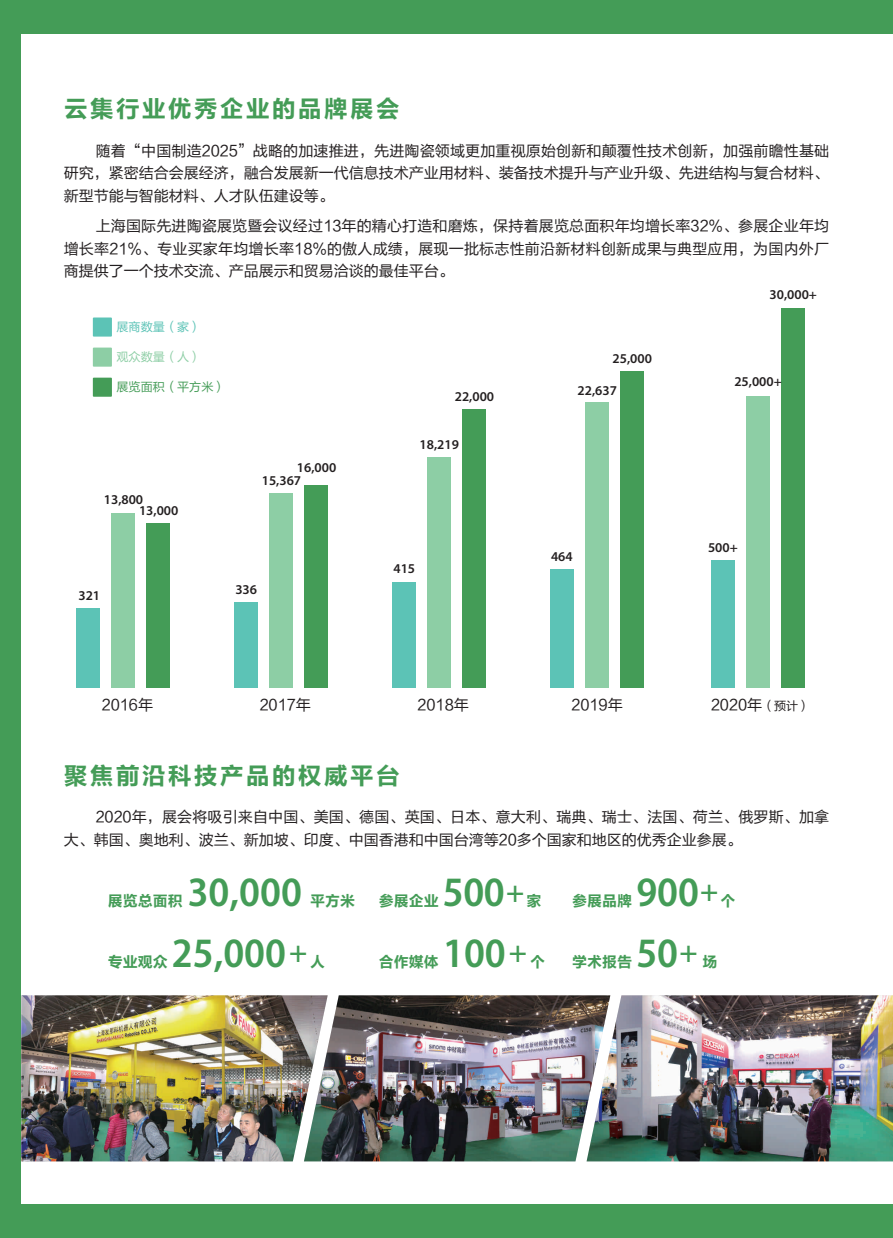
<style>
.page{position:relative;width:893px;height:1238px;background:#fff}
.page>*{position:absolute;margin:0;border:0;box-sizing:border-box;transform-origin:0 0}
.t1{font:600 semi-condensed 42px "Myriad Pro";color:#449c57}
.t2{font:600 semi-condensed 30.6px "Myriad Pro";color:#449c57}
.t3{font:24px "FZLTCHJW GB1 0";letter-spacing:.085em;color:#449c57}
.t4{font:15px/22.4px "FZLTHJW GB1 0";color:#231f20;text-align:justify}
.t5{font:15px "FZLTCHJW GB1 0";color:#449c57}
.t6{font:600 13.5px/10.4px "Myriad Pro";color:#231f20}
.t7{font:12.15px "FZLTHJW GB1 0";color:#449c57}
.t8{font:12.15px "FZLTHJW GB1 0";color:#5cc3b6}
.t9{font:12.15px "FZLTHJW GB1 0";color:#8dcea5}
.s1{font-size:12px}
.s2{font-size:30.6px}
.s3{font-family:"FZLTCHJW GB1 0";font-weight:400;font-stretch:normal;font-size:15px}
</style>
<div class="page">
<div style="left:0;top:0;width:893px;height:1237px;background:#449c57"></div>
<div style="left:21px;top:34px;width:872px;height:1169px;background:#fff"></div>
<div style="left:77px;top:608px;width:23px;height:79px;background:#5cc3b6"></div>
<div style="left:112px;top:513px;width:23px;height:174px;background:#8dcea5"></div>
<div style="left:147px;top:523px;width:23px;height:164px;background:#449c57"></div>
<div style="left:234px;top:602px;width:24px;height:85px;background:#5cc3b6"></div>
<div style="left:270px;top:493px;width:23px;height:194px;background:#8dcea5"></div>
<div style="left:305px;top:485px;width:23px;height:202px;background:#449c57"></div>
<div style="left:392px;top:582px;width:23px;height:105px;background:#5cc3b6"></div>
<div style="left:427px;top:457px;width:24px;height:230px;background:#8dcea5"></div>
<div style="left:463px;top:409px;width:23px;height:278px;background:#449c57"></div>
<div style="left:93px;top:317px;width:19px;height:19px;background:#5cc3b6"></div>
<div style="left:93px;top:347px;width:19px;height:19px;background:#8dcea5"></div>
<div style="left:93px;top:377px;width:19px;height:20px;background:#449c57"></div>
<div style="left:550px;top:569px;width:23px;height:118px;background:#5cc3b6"></div>
<div style="left:620px;top:371px;width:24px;height:316px;background:#449c57"></div>
<div style="left:585px;top:402px;width:23px;height:285px;background:#8dcea5"></div>
<div style="left:781px;top:308px;width:24px;height:379px;background:#449c57"></div>
<div style="left:746px;top:396px;width:23px;height:291px;background:#8dcea5"></div>
<div style="left:711px;top:560px;width:23px;height:127px;background:#5cc3b6"></div>
<img style="left:21px;top:995px;width:283px;height:166px">
<img style="left:304px;top:995px;width:283px;height:166px">
<img style="left:587px;top:995px;width:306px;height:166px">
<h3 class="t3" style="left:64px;top:96px;width:337px">云集行业优秀企业的品牌展会</h3>
<p class="t4" style="left:64px;top:140px;width:767px;text-indent:32px">随着“中国制造2025”战略的加速推进，先进陶瓷领域更加重视原始创新和颠覆性技术创新，加强前瞻性基础研究，紧密结合会展经济，融合发展新一代信息技术产业用材料、装备技术提升与产业升级、先进结构与复合材料、新型节能与智能材料、人才队伍建设等。</p>
<p class="t4" style="left:64px;top:215px;width:767px;text-indent:32px">上海国际先进陶瓷展览暨会议经过13年的精心打造和磨炼，保持着展览总面积年均增长率32%、参展企业年均增长率21%、专业买家年均增长率18%的傲人成绩，展现一批标志性前沿新材料创新成果与典型应用，为国内外厂商提供了一个技术交流、产品展示和贸易洽谈的最佳平台。</p>
<p class="t8" style="left:117px;top:320px;width:86px">展商数量（家）</p>
<p class="t9" style="left:117px;top:350px;width:86px">观众数量（人）</p>
<p class="t7" style="left:117px;top:380px;width:111px">展览面积（平方米）</p>
<p class="t6" style="left:139px;top:496px;width:41px;text-indent:-35px">13,800<br>13,000</p>
<p class="t6" style="left:78px;top:591px;width:23px">321</p>
<p class="t6" style="left:297px;top:464px;width:41px">16,000</p>
<p class="t6" style="left:262px;top:476px;width:41px">15,367</p>
<p class="t6" style="left:235px;top:585px;width:23px">336</p>
<p class="t4" style="left:102px;top:694px;width:53px">2016年</p>
<p class="t4" style="left:260px;top:694px;width:53px">2017年</p>
<p class="t6" style="left:455px;top:392px;width:41px">22,000</p>
<p class="t6" style="left:420px;top:440px;width:41px">18,219</p>
<p class="t6" style="left:393px;top:564px;width:23px">415</p>
<p class="t4" style="left:417px;top:694px;width:53px">2018年</p>
<p class="t6" style="left:613px;top:354px;width:41px">25,000</p>
<p class="t6" style="left:578px;top:386px;width:41px">22,637</p>
<p class="t6" style="left:769px;top:291px;width:49px">30,000+</p>
<p class="t6" style="left:734px;top:377px;width:49px">25,000+</p>
<p class="t6" style="left:551px;top:552px;width:23px">464</p>
<p class="t4" style="left:571px;top:694px;width:53px">2019年</p>
<p class="t6" style="left:708px;top:543px;width:31px">500+</p>
<p class="t4" style="left:711px;top:694px;width:101px">2020年<span class="s1">（预计）</span></p>
<h3 class="t3" style="left:64px;top:762px;width:337px">聚焦前沿科技产品的权威平台</h3>
<p class="t4" style="left:64px;top:806px;width:767px;text-indent:32px">2020年，展会将吸引来自中国、美国、德国、英国、日本、意大利、瑞典、瑞士、法国、荷兰、俄罗斯、加拿大、韩国、奥地利、波兰、新加坡、印度、中国香港和中国台湾等20多个国家和地区的优秀企业参展。</p>
<h1 class="t1" style="left:188px;top:874px;width:116px">30,000</h1>
<p class="t5" style="left:108px;top:892px;width:76px">展览总面积</p>
<h1 class="t1" style="left:443px;top:874px;width:100px">500<span class="s2">+</span><span class="s3">家</span></h1>
<p class="t5" style="left:310px;top:892px;width:46px">平方米</p>
<p class="t5" style="left:379px;top:892px;width:61px">参展企业</p>
<h1 class="t1" style="left:636px;top:874px;width:64px">900</h1>
<h2 class="t2" style="left:700px;top:878px;width:37px">+ <sub>个</sub></h2>
<p class="t5" style="left:572px;top:892px;width:61px">参展品牌</p>
<h1 class="t1" style="left:172px;top:935px;width:155px">25,000 <span class="s2">+</span> <span class="s3">人</span></h1>
<p class="t5" style="left:108px;top:953px;width:61px">专业观众</p>
<p class="t5" style="left:379px;top:953px;width:61px">合作媒体</p>
<h1 class="t1" style="left:443px;top:935px;width:103px">100 <span class="s2">+</span> <span class="s3">个</span></h1>
<h1 class="t1" style="left:636px;top:935px;width:83px">50 <span class="s2">+</span> <span class="s3">场</span></h1>
<p class="t5" style="left:572px;top:953px;width:61px">学术报告</p>
</div>
